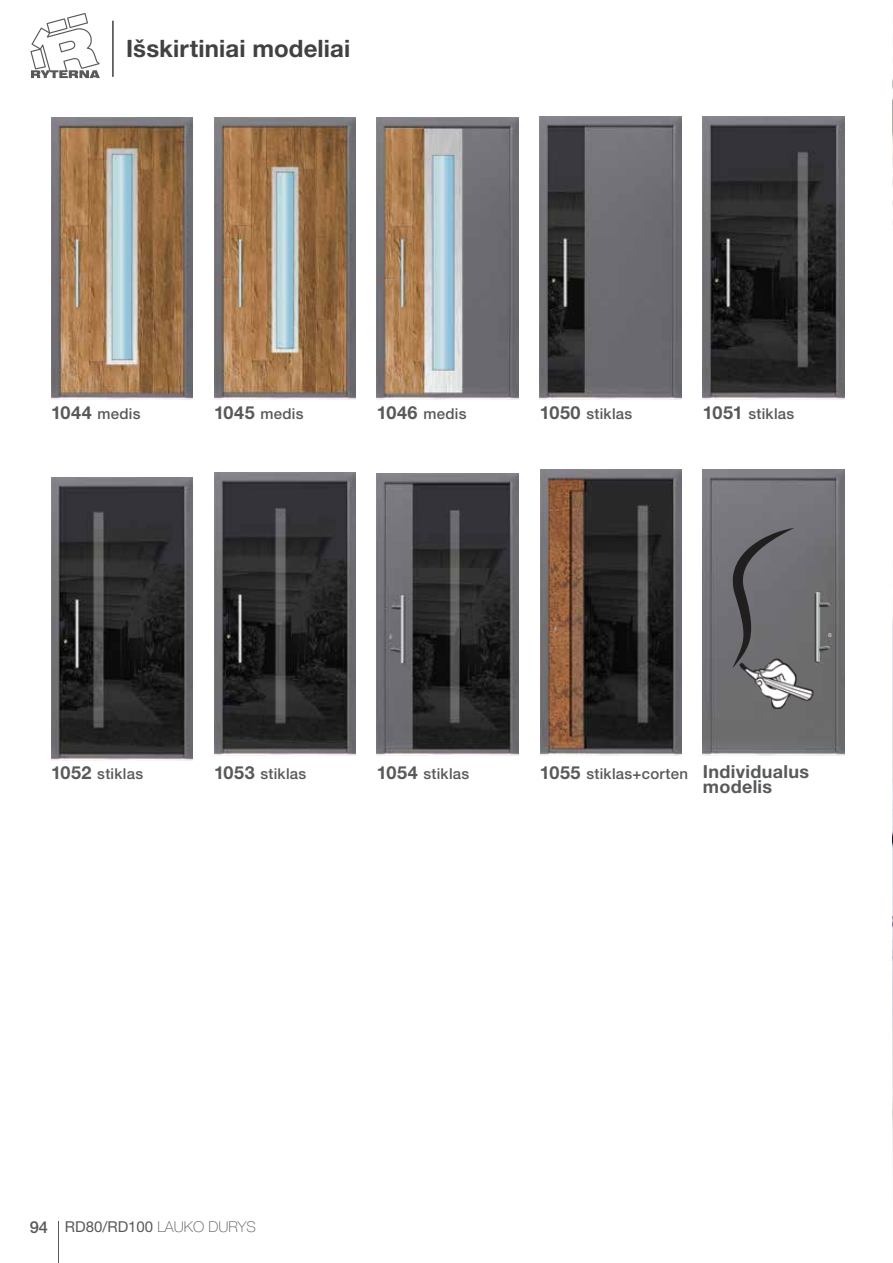
<style>
.page{position:relative;width:893px;height:1263px;background:#fff}
.page>*{position:absolute;margin:0;border:0;box-sizing:border-box;transform-origin:0 0}
.t1{font:700 24px "Helvetica Neue LT Pro";letter-spacing:.005em;color:#414042}
.t2{font:700 18px/15px "Helvetica Neue LT Pro";letter-spacing:.015em;color:#58595b}
.t3{font:500 15px "Helvetica Neue LT Pro";letter-spacing:.015em;color:#58595b}
.t4{font:15px "Helvetica Neue LT Pro";color:#58595b}
.s1{font-weight:700;font-size:18px}
.s2{font-weight:500;font-size:15px}
.s3{font-weight:500;font-size:16.5px}
.s4{font-weight:100}
</style>
<div class="page">
<hr style="left:112px;top:21px;width:2px;height:56px;background:#414042">
<svg style="left:30px;top:13px;width:70px;height:65px"></svg>
<hr style="left:58px;top:1221px;width:1px;height:42px;background:#58595b">
<img style="left:51px;top:117px;width:141px;height:283px">
<img style="left:377px;top:117px;width:141px;height:283px">
<img style="left:214px;top:117px;width:141px;height:283px">
<img style="left:377px;top:473px;width:141px;height:283px">
<img style="left:214px;top:473px;width:141px;height:283px">
<img style="left:51px;top:477px;width:141px;height:283px">
<img style="left:703px;top:117px;width:141px;height:283px">
<img style="left:540px;top:117px;width:141px;height:283px">
<img style="left:540px;top:469px;width:141px;height:287px">
<img style="left:703px;top:469px;width:141px;height:287px">
<img style="left:815px;top:592px;width:16px;height:70px">
<img style="left:734px;top:645px;width:86px;height:75px">
<svg style="left:732px;top:528px;width:62px;height:140px;background:#666569"></svg>
<img style="left:892px;top:78px;width:1px;height:1079px">
<h1 class="t1" style="left:126px;top:34px;width:226px">Išskirtiniai modeliai</h1>
<p class="t3" style="left:51px;top:405px;width:91px"><span class="s1">1044</span> medis</p>
<p class="t3" style="left:214px;top:405px;width:91px"><span class="s1">1045</span> medis</p>
<p class="t3" style="left:377px;top:405px;width:91px"><span class="s1">1046</span> medis</p>
<p class="t3" style="left:540px;top:405px;width:94px"><span class="s1">1050</span> stiklas</p>
<p class="t3" style="left:703px;top:405px;width:93px"><span class="s1">1051</span> stiklas</p>
<p class="t3" style="left:51px;top:765px;width:94px"><span class="s1">1052</span> stiklas</p>
<p class="t3" style="left:214px;top:765px;width:94px"><span class="s1">1053</span> stiklas</p>
<p class="t3" style="left:377px;top:765px;width:94px"><span class="s1">1054</span> stiklas</p>
<p class="t2" style="left:703px;top:764px;width:108px;text-indent:-163px">1055 <span class="s2">stiklas+corten</span> Individualus modelis</p>
<p class="t4" style="left:30px;top:1217px;width:228px"><span class="s3">94</span> RD80/RD100 <span class="s4">LAUKO DURYS</span></p>
</div>
